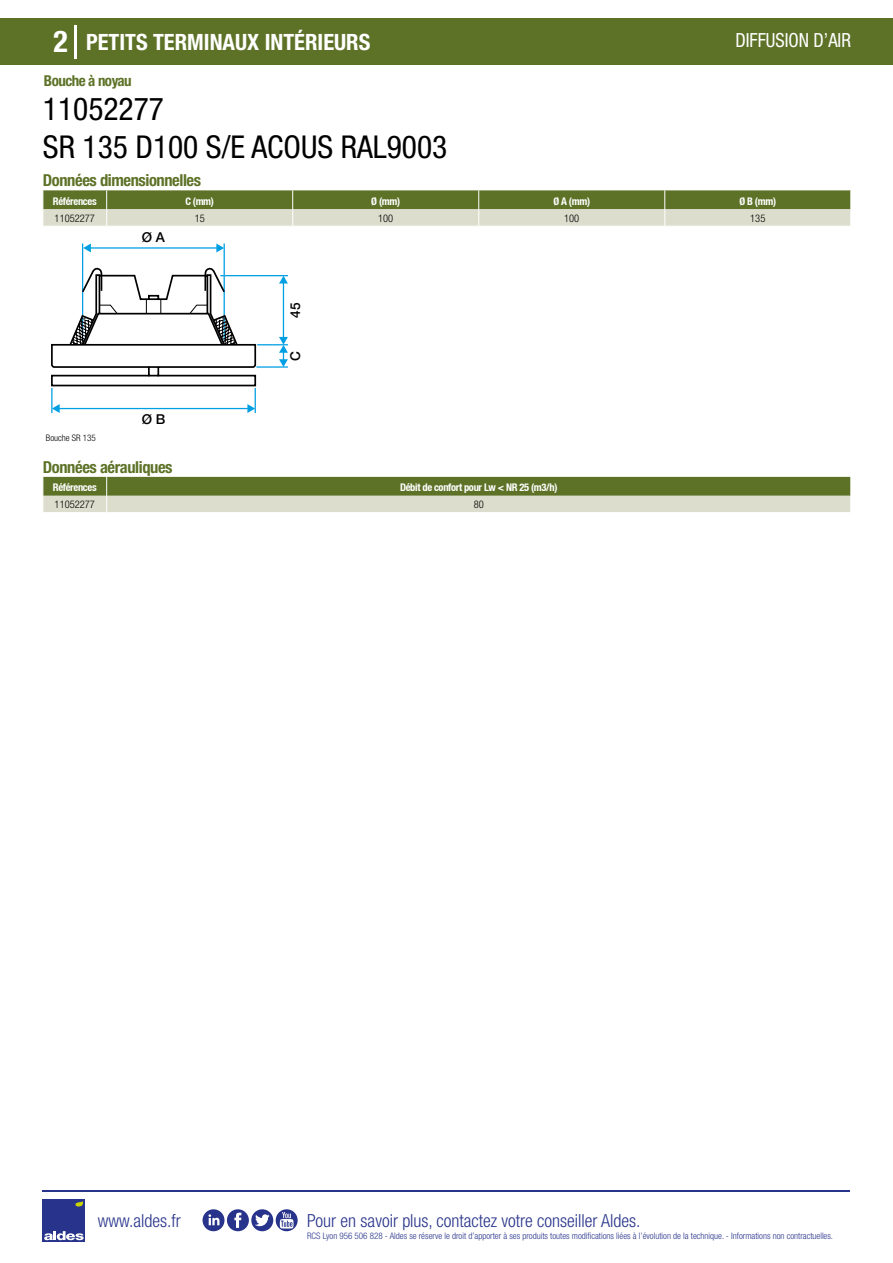
<style>
.page{position:relative;width:893px;height:1263px;background:#fff}
.page>*{position:absolute;margin:0;border:0;box-sizing:border-box;transform-origin:0 0}
.t1{font:condensed 31.5px/37.8px "Helvetica Neue LT Std";color:#000}
.t2{font:700 condensed 30px "Helvetica Neue LT Std";color:#fff}
.t3{font:700 condensed 22.5px "Helvetica Neue LT Std";color:#fff}
.t4{font:condensed 19.5px "Helvetica Neue LT Std";color:#fff;scale:.95 1}
.t5{font:300 condensed 18px "Helvetica Neue";color:#28348b}
.t6{font:700 condensed 16.5px "Helvetica Neue LT Std";letter-spacing:-.025em;color:#5d7227}
.t7{font:700 condensed 15px "Helvetica Neue LT Std";letter-spacing:-.035em;color:#5d7227}
.t8{font:500 13.65px "Helvetica Neue";color:#000}
.t9{font:700 condensed 10.5px "Helvetica Neue";letter-spacing:-.03em;color:#fff}
.t10{font:300 condensed 10.5px "Helvetica Neue";color:#000}
.t11{font:300 condensed 9px "Helvetica Neue";color:#28348b}
.t12{font:300 condensed 9px "Helvetica Neue";color:#000}
</style>
<div class="page">
<div style="left:0;top:18px;width:893px;height:46px;background:#5d7227"></div>
<hr style="left:74px;top:25px;width:2px;height:33px;background:#fff">
<div style="left:43px;top:1199px;width:42px;height:43px;background:#28348b"></div>
<svg style="left:44px;top:1231px;width:40px;height:9px"></svg>
<svg style="left:75px;top:1201px;width:8px;height:5px"></svg>
<hr style="left:43px;top:1190px;width:807px;height:1px;background:#28348b">
<svg style="left:203px;top:1209px;width:95px;height:22px"></svg>
<svg style="left:43px;top:190px;width:808px;height:36px;background:#9ba678"></svg>
<hr style="left:82px;top:243px;width:1px;height:97px;background:#009fe3">
<hr style="left:224px;top:243px;width:1px;height:97px;background:#009fe3">
<hr style="left:90px;top:247px;width:127px;height:2px;background:#009fe3">
<svg style="left:216px;top:244px;width:8px;height:8px"></svg>
<svg style="left:83px;top:243px;width:8px;height:9px"></svg>
<hr style="left:257px;top:344px;width:31px;height:1px;background:#009fe3">
<hr style="left:220px;top:275px;width:68px;height:1px;background:#009fe3">
<hr style="left:256px;top:366px;width:32px;height:2px;background:#009fe3">
<hr style="left:283px;top:281px;width:1px;height:59px;background:#009fe3">
<svg style="left:279px;top:337px;width:9px;height:30px"></svg>
<svg style="left:279px;top:276px;width:9px;height:7px"></svg>
<svg style="left:51px;top:266px;width:206px;height:147px"></svg>
<svg style="left:43px;top:477px;width:808px;height:35px;background:#99a475"></svg>
<h2 class="t2" style="left:54px;top:24px;width:16px">2</h2>
<h3 class="t3" style="left:86px;top:28px;width:286px">PETITS TERMINAUX INTÉRIEURS</h3>
<h3 class="t4" style="left:735px;top:29px;width:123px">DIFFUSION D’AIR</h3>
<h3 class="t7" style="left:44px;top:71px;width:89px">Bouche à noyau</h3>
<h1 class="t1" style="left:43px;top:90px;width:406px">11052277<br>SR 135 D100 S/E ACOUS RAL9003</h1>
<h3 class="t6" style="left:43px;top:170px;width:160px">Données dimensionnelles</h3>
<p class="t9" style="left:53px;top:195px;width:45px">Références</p>
<p class="t9" style="left:185px;top:195px;width:30px">C (mm)</p>
<p class="t9" style="left:371px;top:195px;width:30px">Ø (mm)</p>
<p class="t9" style="left:553px;top:195px;width:38px">Ø A (mm)</p>
<p class="t9" style="left:739px;top:195px;width:38px">Ø B (mm)</p>
<p class="t10" style="left:55px;top:212px;width:42px">11052277</p>
<p class="t10" style="left:195px;top:212px;width:12px">15</p>
<p class="t10" style="left:378px;top:212px;width:17px">100</p>
<p class="t10" style="left:564px;top:212px;width:17px">100</p>
<p class="t10" style="left:750px;top:212px;width:17px">135</p>
<h3 class="t8" style="left:142px;top:229px;width:25px">Ø A</h3>
<h3 class="t8" style="left:142px;top:411px;width:25px">Ø B</h3>
<h3 class="t8" style="left:287px;top:318px;width:17px;rotate:-90deg">45</h3>
<h3 class="t8" style="left:287px;top:361px;width:11px;rotate:-90deg">C</h3>
<p class="t12" style="left:46px;top:433px;width:51px">Bouche SR 135</p>
<h3 class="t6" style="left:43px;top:457px;width:131px">Données aérauliques</h3>
<p class="t9" style="left:53px;top:481px;width:45px">Références</p>
<p class="t9" style="left:400px;top:481px;width:159px">Débit de confort pour Lw &lt; NR 25 (m3/h)</p>
<p class="t10" style="left:55px;top:498px;width:42px">11052277</p>
<p class="t10" style="left:474px;top:498px;width:12px">80</p>
<h3 class="t5" style="left:98px;top:1211px;width:84px">www.aldes.fr</h3>
<h3 class="t5" style="left:307px;top:1211px;width:335px">Pour en savoir plus, contactez votre conseiller Aldes.</h3>
<p class="t11" style="left:307px;top:1230px;width:528px">RCS Lyon 956 506 828 - Aldes se réserve le droit d’apporter à ses produits toutes modifications liées à l’évolution de la technique. - Informations non contractuelles.</p>
</div>
